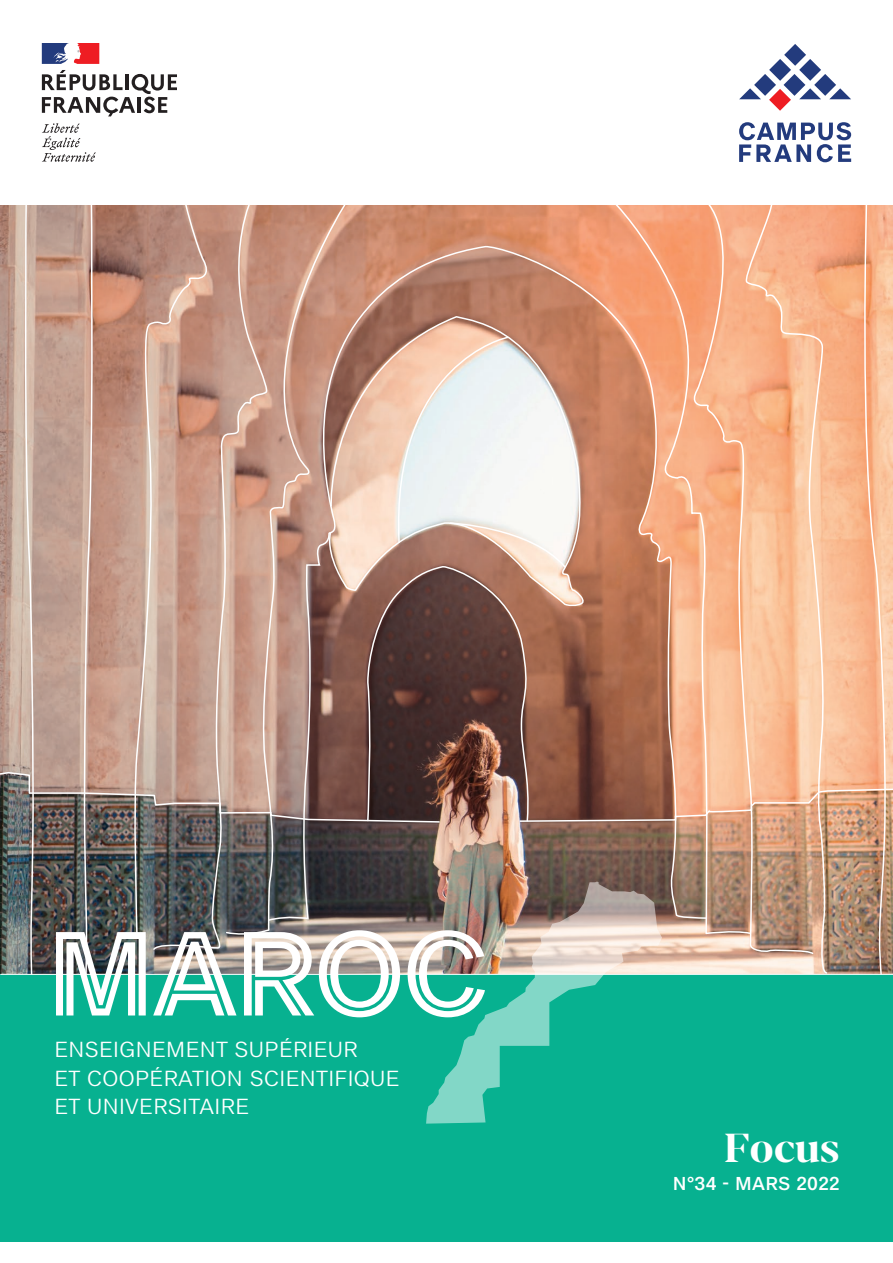
<style>
.page{position:relative;width:893px;height:1263px;background:#fff}
.page>*{position:absolute;margin:0;border:0;box-sizing:border-box;transform-origin:0 0}
.t1{font:115.05px "Campus France Inline Beta AA";letter-spacing:-.025em;color:#fff}
.t2{font:700 39px "Campus France Serif BETAAA";letter-spacing:-.01em;color:#fff}
.t3{font:21px/28.5px "Campus France Sans Beta AA";letter-spacing:.02em;color:#fff}
.t4{font:700 18px "Campus France Sans Beta AA";letter-spacing:.02em;color:#fff}
</style>
<div class="page">
<div style="left:0;top:974px;width:893px;height:268px;background:#07b190"></div>
<svg style="left:739px;top:44px;width:112px;height:67px"></svg>
<svg style="left:739px;top:122px;width:112px;height:40px"></svg>
<svg style="left:42px;top:70px;width:135px;height:46px"></svg>
<svg style="left:42px;top:123px;width:54px;height:39px"></svg>
<svg style="left:42px;top:43px;width:57px;height:21px"></svg>
<img style="left:0;top:206px;width:893px;height:769px">
<hr style="left:1px;top:974px;width:892px;height:1px;background:#fff">
<svg style="left:426px;top:881px;width:236px;height:243px"></svg>
<p class="t1" style="left:46px;top:883px;width:443px">MAROC</p>
<p class="t3" style="left:54px;top:1034px;width:347px">ENSEIGNEMENT SUPÉRIEUR<br>ET COOPÉRATION SCIENTIFIQUE<br>ET UNIVERSITAIRE</p>
<p class="t2" style="left:724px;top:1120px;width:117px">Focus</p>
<p class="t4" style="left:673px;top:1170px;width:168px">N°34 - MARS 2022</p>
</div>
